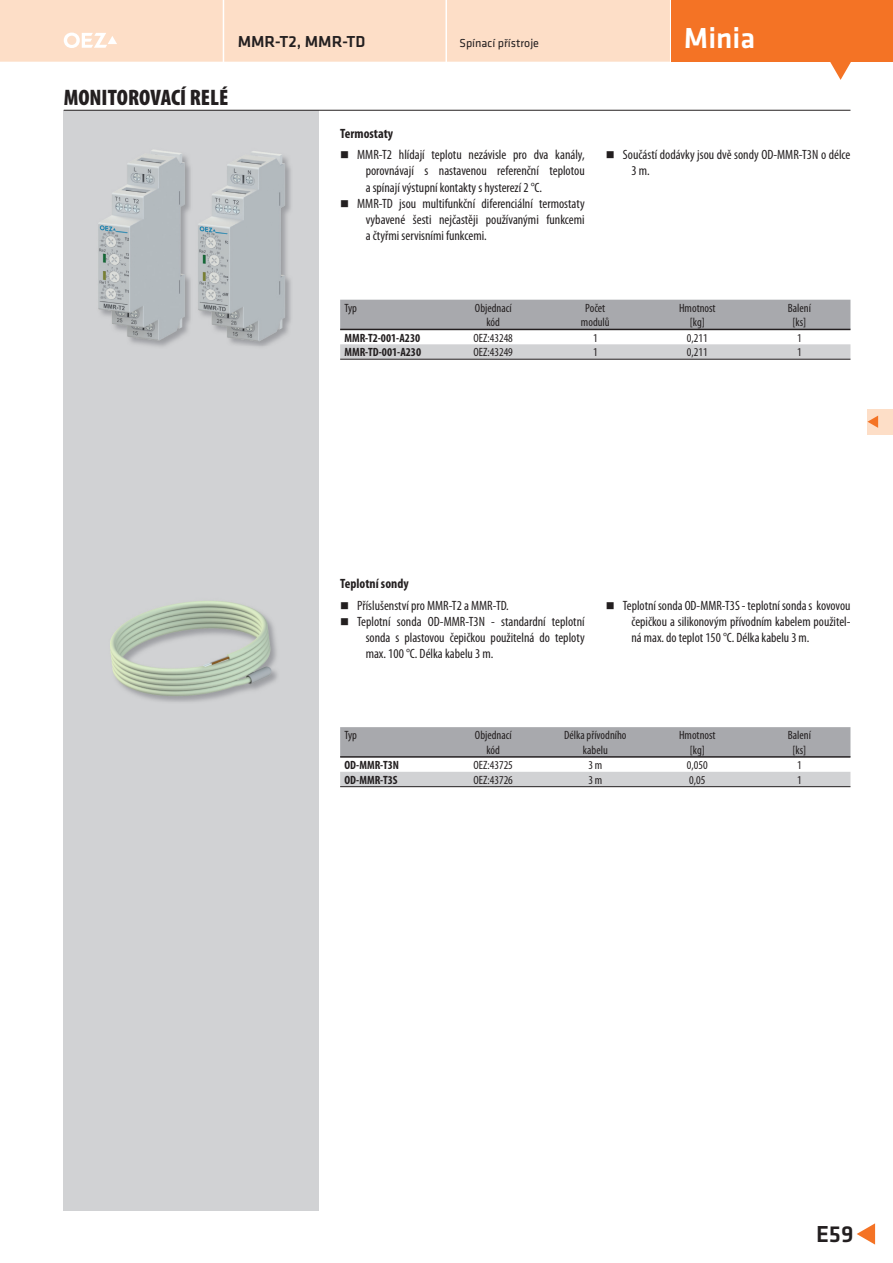
<style>
.page{position:relative;width:893px;height:1263px;background:#fff}
.page>*{position:absolute;margin:0;border:0;box-sizing:border-box;transform-origin:0 0}
.t1{font:500 30px "Klavika";color:#fff}
.t2{font:500 24px "Klavika";color:#231f20}
.t3{font:900 condensed 22.5px "Myriad Pro";color:#231f20}
.t4{font:500 16.5px "Klavika";color:#231f20}
.t5{font:condensed 13.5px/16.2px "Myriad Pro";color:#231f20}
.t6{font:700 condensed 13.5px "Myriad Pro";color:#231f20}
.t7{font:condensed 12px "Myriad Pro";color:#231f20}
.t8{font:700 condensed 12px "Myriad Pro";color:#231f20}
.t9{font:12px "Klavika";color:#231f20}
</style>
<div class="page">
<div style="left:64px;top:110px;width:255px;height:1100px;background:#d1d2d4"></div>
<div style="left:671px;top:0;width:222px;height:62px;background:#f47325"></div>
<svg style="left:830px;top:62px;width:21px;height:18px"></svg>
<svg style="left:857px;top:1223px;width:18px;height:22px"></svg>
<div style="left:867px;top:409px;width:26px;height:25px;background:#fddec7"></div>
<svg style="left:867px;top:416px;width:11px;height:12px"></svg>
<div style="left:0;top:0;width:670px;height:62px;background:#fddec7"></div>
<hr style="left:64px;top:110px;width:786px;height:1px;background:#231f20">
<img style="left:98px;top:150px;width:93px;height:195px">
<img style="left:197px;top:151px;width:93px;height:194px">
<img style="left:110px;top:601px;width:166px;height:101px">
<div style="left:340px;top:300px;width:510px;height:29px;background:#a8a9ad"></div>
<svg style="left:340px;top:344px;width:510px;height:15px;background:#cecfd1"></svg>
<hr style="left:340px;top:329px;width:510px;height:1px;background:#231f20">
<hr style="left:340px;top:359px;width:510px;height:1px;background:#231f20">
<div style="left:340px;top:727px;width:510px;height:29px;background:#a8a9ad"></div>
<div style="left:340px;top:772px;width:510px;height:14px;background:#d1d2d4"></div>
<hr style="left:340px;top:756px;width:510px;height:2px;background:#231f20">
<hr style="left:340px;top:786px;width:510px;height:1px;background:#231f20">
<p class="t4" style="left:238px;top:32px;width:129px">MMR-T2, MMR-TD</p>
<p class="t9" style="left:459px;top:36px;width:81px">Spínací přístroje</p>
<h3 class="t3" style="left:64px;top:84px;width:166px">MONITOROVACÍ RELÉ</h3>
<p class="t6" style="left:340px;top:128px;width:54px">Termostaty</p>
<p class="t5" style="left:357px;top:147px;width:229px">MMR-T2 hlídají teplotu nezávisle pro dva kanály,</p>
<p class="t5" style="left:366px;top:164px;width:220px">porovnávají s nastavenou referenční teplotou</p>
<p class="t5" style="left:366px;top:180px;width:178px">a spínají výstupní kontakty s hysterezí 2 °C.</p>
<p class="t5" style="left:357px;top:196px;width:229px">MMR-TD jsou multifunkční diferenciální termostaty</p>
<p class="t5" style="left:366px;top:212px;width:220px">vybavené šesti nejčastěji používanými funkcemi</p>
<p class="t5" style="left:366px;top:228px;width:123px">a čtyřmi servisními funkcemi.</p>
<h1 class="t1" style="left:684px;top:20px;width:73px">Minia</h1>
<p class="t5" style="left:631px;top:147px;width:221px;text-indent:-8px">Součástí dodávky jsou dvě sondy OD-MMR-T3N o délce<br>3 m.</p>
<p class="t7" style="left:344px;top:303px;width:14px">Typ</p>
<p class="t7" style="left:475px;top:303px;width:38px">Objednací</p>
<p class="t7" style="left:585px;top:303px;width:22px">Počet</p>
<p class="t7" style="left:679px;top:303px;width:38px">Hmotnost</p>
<p class="t7" style="left:788px;top:303px;width:25px">Balení</p>
<p class="t7" style="left:486px;top:318px;width:15px">kód</p>
<p class="t7" style="left:581px;top:318px;width:30px">modulů</p>
<p class="t7" style="left:690px;top:318px;width:16px">[kg]</p>
<p class="t7" style="left:792px;top:318px;width:15px">[ks]</p>
<p class="t8" style="left:344px;top:333px;width:77px">MMR-T2-001-A230</p>
<p class="t7" style="left:474px;top:333px;width:41px">OEZ:43248</p>
<p class="t7" style="left:593px;top:333px;width:6px">1</p>
<p class="t7" style="left:687px;top:333px;width:22px">0,211</p>
<p class="t7" style="left:797px;top:333px;width:6px">1</p>
<p class="t8" style="left:344px;top:347px;width:78px">MMR-TD-001-A230</p>
<p class="t7" style="left:474px;top:347px;width:41px">OEZ:43249</p>
<p class="t7" style="left:593px;top:347px;width:6px">1</p>
<p class="t7" style="left:687px;top:347px;width:22px">0,211</p>
<p class="t7" style="left:797px;top:347px;width:6px">1</p>
<p class="t6" style="left:340px;top:579px;width:70px">Teplotní sondy</p>
<p class="t5" style="left:357px;top:598px;width:153px">Příslušenství pro MMR-T2 a MMR-TD.</p>
<p class="t5" style="left:357px;top:614px;width:229px">Teplotní sonda OD-MMR-T3N - standardní teplotní</p>
<p class="t5" style="left:366px;top:630px;width:220px">sonda s plastovou čepičkou použitelná do teploty</p>
<p class="t5" style="left:366px;top:646px;width:129px">max. 100 °C. Délka kabelu 3 m.</p>
<p class="t5" style="left:631px;top:598px;width:221px;text-align:justify;text-indent:-8px">Teplotní sonda OD-MMR-T3S - teplotní sonda s kovovou čepičkou a silikonovým přívodním kabelem použitel&shy;ná max. do teplot 150 °C. Délka kabelu 3 m.</p>
<p class="t7" style="left:344px;top:731px;width:14px">Typ</p>
<p class="t7" style="left:475px;top:731px;width:38px">Objednací</p>
<p class="t7" style="left:564px;top:731px;width:64px">Délka přívodního</p>
<p class="t7" style="left:679px;top:731px;width:38px">Hmotnost</p>
<p class="t7" style="left:788px;top:731px;width:25px">Balení</p>
<p class="t7" style="left:486px;top:745px;width:15px">kód</p>
<p class="t7" style="left:583px;top:745px;width:26px">kabelu</p>
<p class="t7" style="left:690px;top:745px;width:16px">[kg]</p>
<p class="t7" style="left:792px;top:745px;width:15px">[ks]</p>
<p class="t8" style="left:344px;top:761px;width:56px">OD-MMR-T3N</p>
<p class="t7" style="left:474px;top:761px;width:41px">OEZ:43725</p>
<p class="t7" style="left:588px;top:761px;width:15px">3 m</p>
<p class="t7" style="left:687px;top:761px;width:22px">0,050</p>
<p class="t7" style="left:797px;top:761px;width:6px">1</p>
<p class="t8" style="left:344px;top:775px;width:55px">OD-MMR-T3S</p>
<p class="t7" style="left:474px;top:775px;width:41px">OEZ:43726</p>
<p class="t7" style="left:588px;top:775px;width:15px">3 m</p>
<p class="t7" style="left:689px;top:775px;width:18px">0,05</p>
<p class="t7" style="left:797px;top:775px;width:6px">1</p>
<h2 class="t2" style="left:816px;top:1219px;width:39px">E59</h2>
</div>
